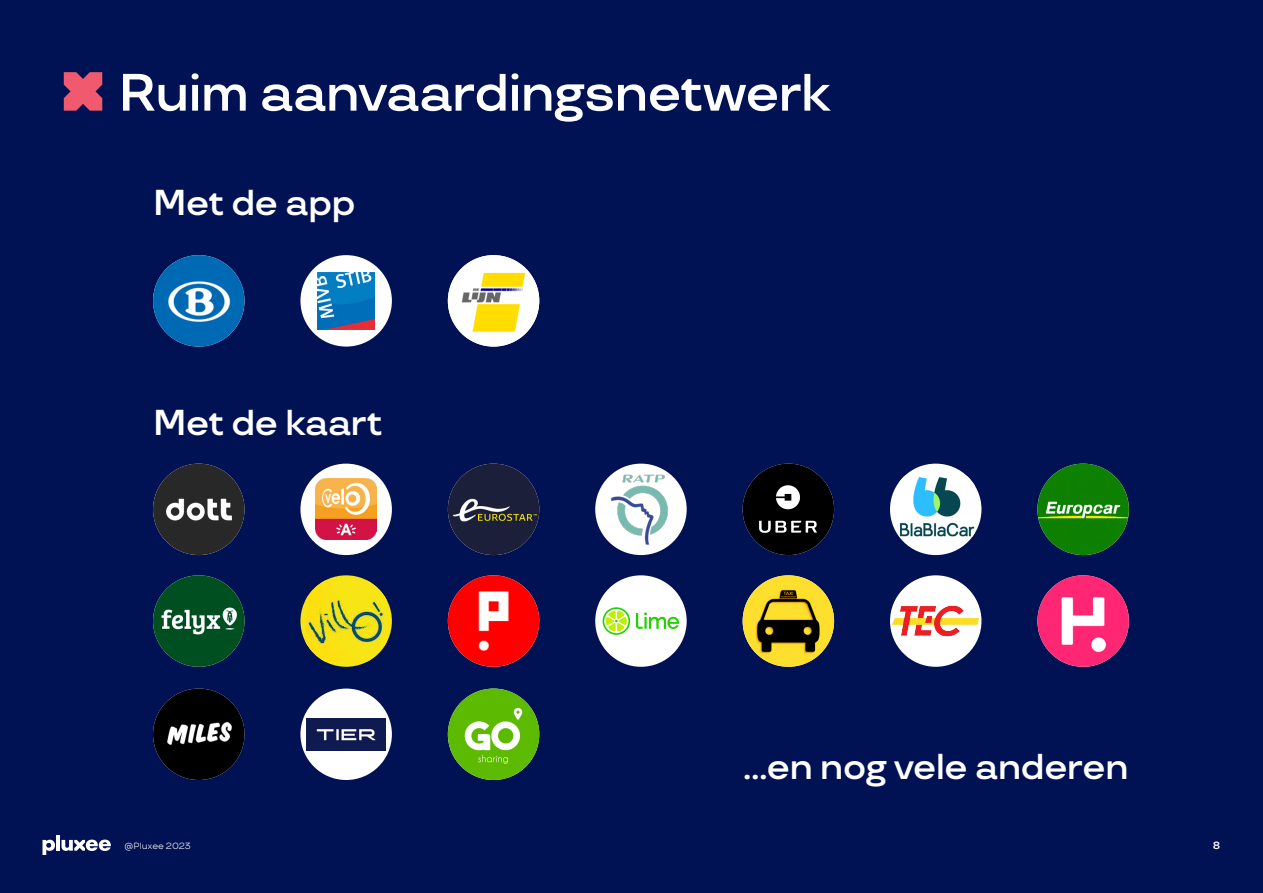
<style>
.page{position:relative;width:1263px;height:893px;background:#001253}
.page>*{position:absolute;margin:0;border:0;box-sizing:border-box;transform-origin:0 0}
.t1{font:600 52.5px "TT Travels";letter-spacing:-.03em;color:#fff}
.t2{font:600 36px "TT Travels";letter-spacing:-.025em;color:#fff}
.t3{font:600 10.5px "TT Travels";color:#fff}
.t4{font:9px "TT Travels";color:#fff}
</style>
<div class="page">
<svg style="left:64px;top:72px;width:38px;height:39px"></svg>
<img style="left:153px;top:464px;width:91px;height:91px;border-radius:46px">
<img style="left:153px;top:255px;width:91px;height:92px;border-radius:46px">
<img style="left:153px;top:575px;width:91px;height:92px;border-radius:46px">
<img style="left:153px;top:688px;width:91px;height:92px;border-radius:46px">
<div style="left:300px;top:464px;width:92px;height:91px;background:#fff;border-radius:50%"></div>
<img style="left:316px;top:479px;width:61px;height:61px">
<div style="left:300px;top:255px;width:92px;height:92px;background:#fff;border-radius:50%"></div>
<img style="left:318px;top:272px;width:57px;height:57px">
<svg style="left:300px;top:575px;width:92px;height:92px"></svg>
<img style="left:306px;top:581px;width:81px;height:81px">
<div style="left:300px;top:688px;width:92px;height:92px;background:#fff;border-radius:50%"></div>
<img style="left:307px;top:718px;width:78px;height:32px">
<img style="left:448px;top:464px;width:91px;height:91px;border-radius:46px">
<img style="left:448px;top:255px;width:91px;height:92px;border-radius:46px">
<img style="left:448px;top:575px;width:91px;height:92px;border-radius:46px">
<img style="left:448px;top:688px;width:91px;height:92px;border-radius:46px">
<div style="left:595px;top:464px;width:92px;height:91px;background:#fff;border-radius:50%"></div>
<img style="left:595px;top:471px;width:92px;height:77px">
<div style="left:595px;top:575px;width:92px;height:92px;background:#fff;border-radius:50%"></div>
<svg style="left:603px;top:607px;width:27px;height:28px"></svg>
<svg style="left:604px;top:609px;width:24px;height:24px"></svg>
<svg style="left:606px;top:611px;width:21px;height:20px"></svg>
<svg style="left:636px;top:612px;width:43px;height:17px"></svg>
<img style="left:743px;top:464px;width:91px;height:91px;border-radius:46px">
<img style="left:743px;top:575px;width:91px;height:92px;border-radius:46px">
<div style="left:890px;top:464px;width:91px;height:91px;background:#fff;border-radius:50%"></div>
<img style="left:900px;top:476px;width:75px;height:61px">
<div style="left:890px;top:575px;width:91px;height:92px;background:#fff;border-radius:50%"></div>
<img style="left:892px;top:605px;width:88px;height:32px">
<img style="left:1037px;top:464px;width:92px;height:91px;border-radius:46px">
<img style="left:1037px;top:575px;width:92px;height:92px;border-radius:46px">
<svg style="left:43px;top:840px;width:12px;height:15px"></svg>
<hr style="left:56px;top:836px;width:4px;height:15px;background:#fff">
<svg style="left:62px;top:840px;width:49px;height:11px"></svg>
<p class="t1" style="left:119px;top:61px;width:714px">Ruim aanvaardingsnetwerk</p>
<p class="t2" style="left:153px;top:181px;width:204px">Met de app</p>
<p class="t2" style="left:153px;top:401px;width:231px">Met de kaart</p>
<p class="t2" style="left:743px;top:744px;width:387px">...en nog vele anderen</p>
<p class="t4" style="left:125px;top:840px;width:68px">@Pluxee 2023</p>
<p class="t3" style="left:1213px;top:838px;width:9px">8</p>
</div>
